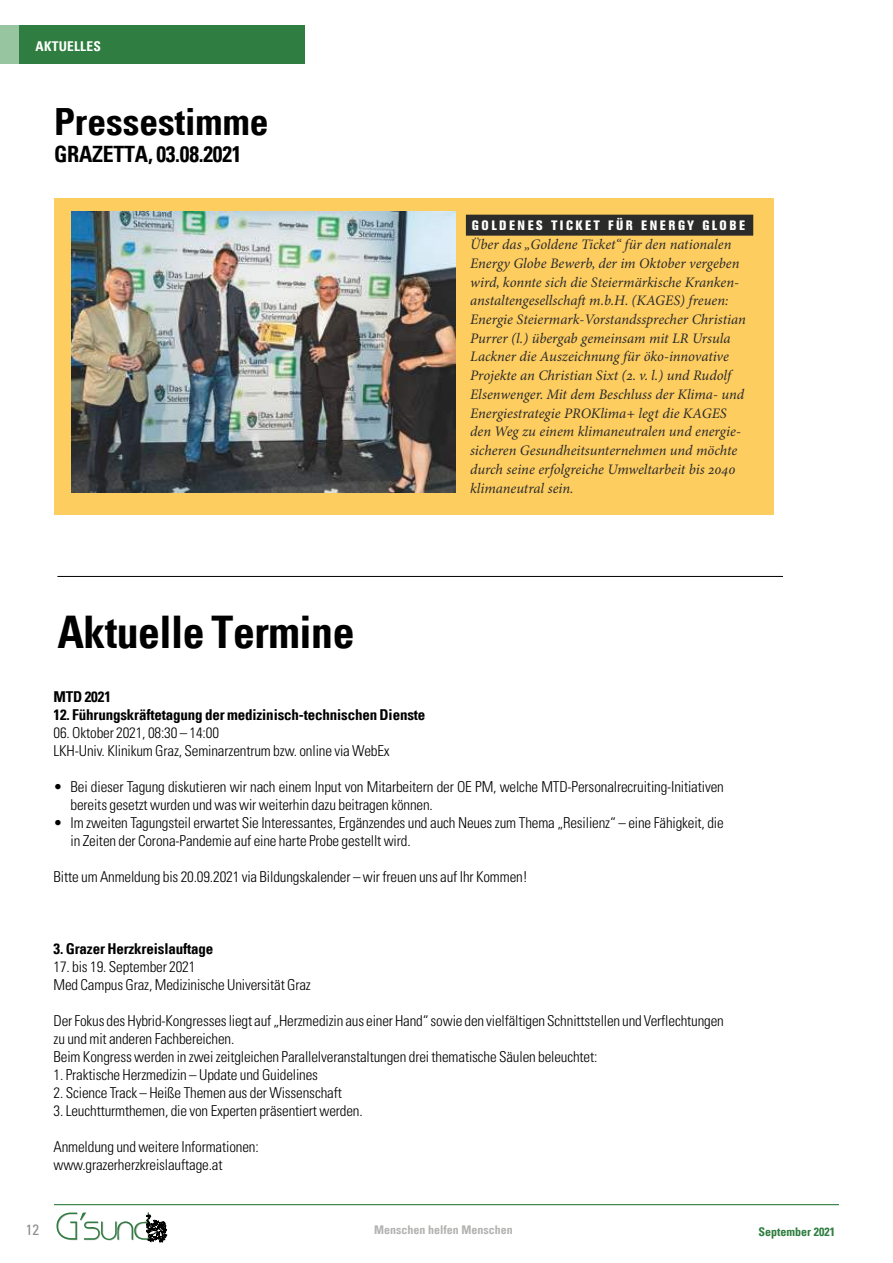
<style>
.page{position:relative;width:893px;height:1263px;background:#fff}
.page>*{position:absolute;margin:0;border:0;box-sizing:border-box;transform-origin:0 0}
.t1{font:italic 700 condensed 45px "Univers";letter-spacing:-.01em;color:#000}
.t2{font:italic 700 condensed 37.5px "Univers";color:#000}
.t3{font:italic 700 condensed 22.5px "Univers";letter-spacing:-.01em;color:#000}
.t4{font:300 condensed 15px/18px "Univers LT Std";letter-spacing:-.01em;color:#000}
.t5{font:italic 700 condensed 15px "Univers";letter-spacing:-.01em;color:#000}
.t6{font:condensed 15px "Univers";color:#8e8e8d}
.t7{font:italic 14.55px/18.8px "Minion Pro";color:#2b2b2a}
.t8{font:800 condensed 13.5px "Akzidenz Grotesk BE";letter-spacing:.19em;color:#fff}
.t9{font:700 condensed 13.5px "Univers";letter-spacing:.015em;color:#fff}
.t10{font:700 condensed 12px "Univers";color:#b4b3b2}
.t11{font:700 condensed 12px "Univers";color:#2f7d40}
</style>
<div class="page">
<hr style="left:54px;top:1204px;width:785px;height:1px;background:#2f7d40">
<div style="left:0;top:26px;width:305px;height:38px;background:#2f7d40"></div>
<div style="left:0;top:26px;width:18px;height:38px;background:#97c59f"></div>
<svg style="left:56px;top:1212px;width:111px;height:30px"></svg>
<hr style="left:57px;top:576px;width:726px;height:1px;background:#000">
<div style="left:54px;top:198px;width:720px;height:317px;background:#fecd60"></div>
<img style="left:71px;top:212px;width:384px;height:280px">
<div style="left:466px;top:215px;width:287px;height:21px;background:#2b2b2a"></div>
<p class="t9" style="left:36px;top:37px;width:67px">AKTUELLES</p>
<h2 class="t2" style="left:54px;top:99px;width:216px">Pressestimme</h2>
<h3 class="t3" style="left:54px;top:140px;width:189px">GRAZETTA, 03.08.2021</h3>
<h1 class="t1" style="left:57px;top:605px;width:299px">Aktuelle Termine</h1>
<p class="t8" style="left:472px;top:218px;width:275px">GOLDENES TICKET FÜR ENERGY GLOBE</p>
<p class="t7" style="left:470px;top:236px;width:277px">Über das „Goldene Ticket“ für den nationalen Energy Globe Bewerb, der im Oktober vergeben wird, konnte sich die Steiermärkische Kranken&shy;anstaltengesellschaft m.b.H. (KAGES) freuen:<br>Energie Steiermark-Vorstandssprecher Christian Purrer (l.) übergab gemeinsam mit LR Ursula Lackner die Auszeichnung für öko-innovative Projekte an Christian Sixt (2. v. l.) und Rudolf Elsenwenger. Mit dem Beschluss der Klima- und Energiestrategie PROKlima+ legt die KAGES den Weg zu einem klimaneutralen und energie&shy;sicheren Gesundheitsunternehmen und möchte durch seine erfolgreiche Umweltarbeit bis 2040 klimaneutral sein.</p>
<p class="t5" style="left:54px;top:687px;width:59px">MTD 2021</p>
<p class="t5" style="left:54px;top:705px;width:373px">12. Führungskräftetagung der medizinisch-technischen Dienste</p>
<p class="t4" style="left:54px;top:724px;width:338px">06. Oktober 2021, 08:30 – 14:00<br>LKH-Univ. Klinikum Graz, Seminarzentrum bzw. online via WebEx</p>
<p class="t4" style="left:71px;top:778px;width:655px;text-indent:-17px">• Bei dieser Tagung diskutieren wir nach einem Input von Mitarbeitern der OE PM, welche MTD-Personalrecruiting-Initiativen bereits gesetzt wurden und was wir weiterhin dazu beitragen können.</p>
<p class="t4" style="left:71px;top:814px;width:655px;text-indent:-17px">• Im zweiten Tagungsteil erwartet Sie Interessantes, Ergänzendes und auch Neues zum Thema „Resilienz“ – eine Fähigkeit, die in Zeiten der Corona-Pandemie auf eine harte Probe gestellt wird.</p>
<p class="t4" style="left:54px;top:868px;width:476px">Bitte um Anmeldung bis 20.09.2021 via Bildungskalender – wir freuen uns auf Ihr Kommen!</p>
<p class="t5" style="left:54px;top:939px;width:161px">3. Grazer Herzkreislauftage</p>
<p class="t4" style="left:54px;top:958px;width:259px">17. bis 19. September 2021<br>Med Campus Graz, Medizinische Universität Graz</p>
<p class="t4" style="left:54px;top:1012px;width:672px">Der Fokus des Hybrid-Kongresses liegt auf „Herzmedizin aus einer Hand“ sowie den vielfältigen Schnittstellen und Verflechtungen zu und mit anderen Fachbereichen.<br>Beim Kongress werden in zwei zeitgleichen Parallelveranstaltungen drei thematische Säulen beleuchtet:</p>
<p class="t4" style="left:54px;top:1066px;width:266px">1. Praktische Herzmedizin – Update und Guidelines</p>
<p class="t4" style="left:54px;top:1084px;width:290px">2. Science Track – Heiße Themen aus der Wissenschaft</p>
<p class="t4" style="left:54px;top:1102px;width:311px">3. Leuchtturmthemen, die von Experten präsentiert werden.</p>
<p class="t4" style="left:54px;top:1138px;width:207px">Anmeldung und weitere Informationen: www.grazerherzkreislauftage.at</p>
<p class="t6" style="left:26px;top:1220px;width:15px">12</p>
<p class="t10" style="left:374px;top:1223px;width:140px">Menschen helfen Menschen</p>
<p class="t11" style="left:758px;top:1224px;width:78px">September 2021</p>
</div>
